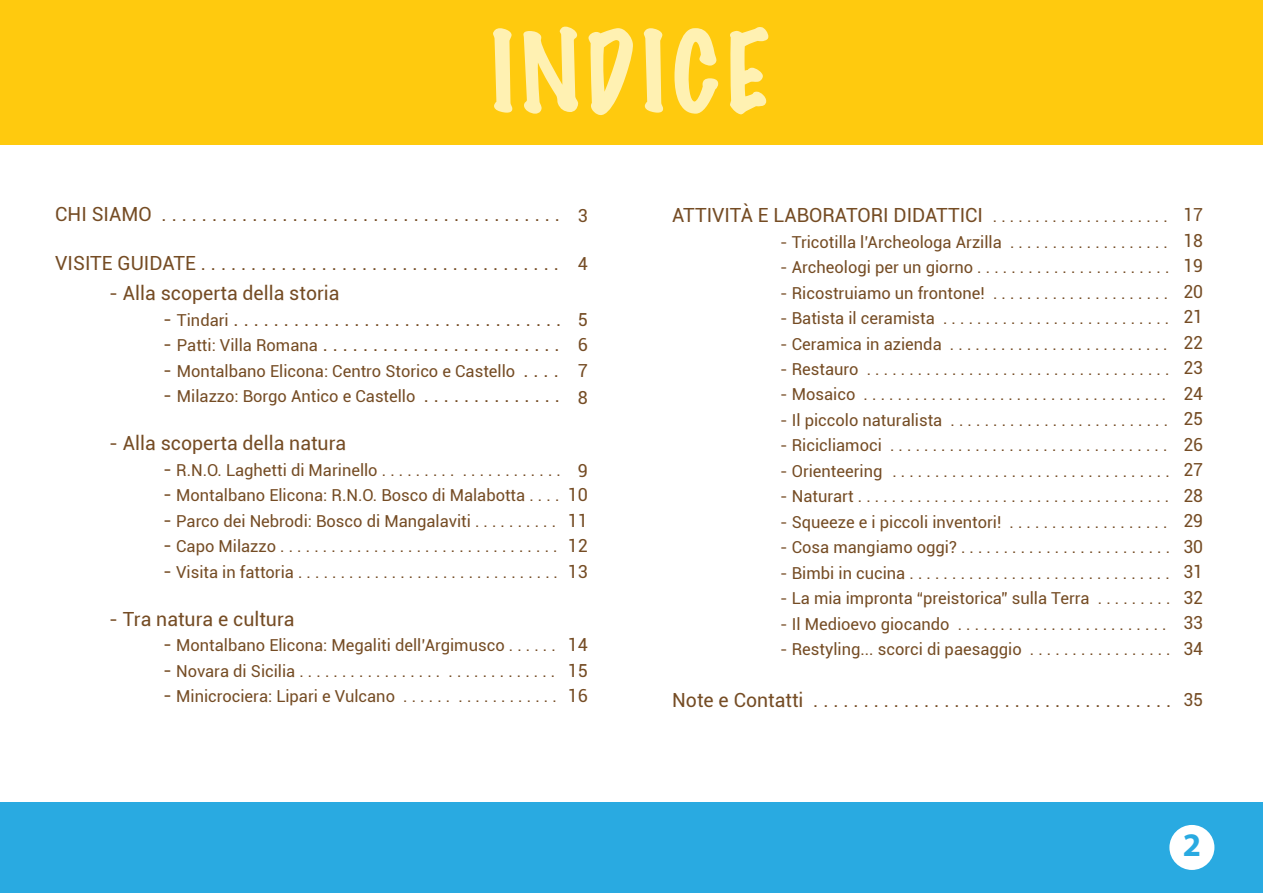
<style>
.page{position:relative;width:1263px;height:893px;background:#fff}
.page>*{position:absolute;margin:0;border:0;box-sizing:border-box;transform-origin:0 0}
.t1{font:100 102px "Marker Felt";letter-spacing:.065em;color:#fff1b2}
.t2{font:700 33px "Myriad Pro";color:#29aae1}
.t3{font:19.5px "Roboto";color:#754c24}
.t4{font:18px/25.5px "Roboto";letter-spacing:-.01em;color:#754c24;text-align:justify}
.t5{font:16.5px "Roboto";color:#754c24}
.s1{font-size:16.5px}
.s2{font-size:19.5px}
</style>
<div class="page">
<div style="left:0;top:0;width:1263px;height:144px;background:#ffca0e"></div>
<div style="left:0;top:803px;width:1263px;height:90px;background:#29aae1"></div>
<div style="left:1169px;top:825px;width:45px;height:45px;background:#fff;border-radius:50%"></div>
<h1 class="t1" style="left:490px;top:-9px;width:280px">INDICE</h1>
<p class="t3" style="left:55px;top:200px;width:506px">CHI SIAMO . . . . . . . . . . . . . . . . . . . . . . . . . . . . . . . . . . . . . . . .</p>
<p class="t3" style="left:55px;top:250px;width:505px">VISITE GUIDATE . . . . . . . . . . . . . . . . . . . . . . . . . . . . . . . . . . . .</p>
<p class="t3" style="left:109px;top:280px;width:232px">- Alla scoperta della storia</p>
<p class="t3" style="left:163px;top:305px;width:400px">- <span class="s1">Tindari</span> . . . . . . . . . . . . . . . . . . . . . . . . . . . . . . . . .</p>
<p class="t3" style="left:163px;top:331px;width:398px">- <span class="s1">Patti: Villa Romana</span> . . . . . . . . . . . . . . . . . . . . . . . .</p>
<p class="t5" style="left:163px;top:359px;width:397px"><span class="s2">-</span> Montalbano Elicona: Centro Storico e Castello <span class="s2">. . . .</span></p>
<p class="t5" style="left:163px;top:385px;width:398px"><span class="s2">-</span> Milazzo: Borgo Antico e Castello <span class="s2">. . . . . . . . . . . . . .</span></p>
<p class="t3" style="left:109px;top:430px;width:238px">- Alla scoperta della natura</p>
<p class="t5" style="left:163px;top:458px;width:399px"><span class="s2">-</span> R.N.O. Laghetti di Marinello . . . . . . . . . . . . . . . . . . . . .</p>
<p class="t5" style="left:163px;top:484px;width:398px"><span class="s2">-</span> Montalbano Elicona: R.N.O. Bosco di Malabotta . . . .</p>
<p class="t5" style="left:163px;top:509px;width:394px"><span class="s2">-</span> Parco dei Nebrodi: Bosco di Mangalaviti . . . . . . . . . .</p>
<p class="t5" style="left:163px;top:535px;width:396px"><span class="s2">-</span> Capo Milazzo . . . . . . . . . . . . . . . . . . . . . . . . . . . . . . . . .</p>
<p class="t5" style="left:163px;top:560px;width:396px"><span class="s2">-</span> Visita in fattoria . . . . . . . . . . . . . . . . . . . . . . . . . . . . . . .</p>
<p class="t3" style="left:109px;top:605px;width:187px">- Tra natura e cultura</p>
<p class="t5" style="left:163px;top:634px;width:394px"><span class="s2">-</span> Montalbano Elicona: Megaliti dell’Argimusco . . . . . .</p>
<p class="t5" style="left:163px;top:659px;width:394px"><span class="s2">-</span> Novara di Sicilia . . . . . . . . . . . . . . . . . . . . . . . . . . . . . .</p>
<p class="t5" style="left:163px;top:685px;width:395px"><span class="s2">-</span> Minicrociera: Lipari e Vulcano . . . . . . . . . . . . . . . . . .</p>
<p class="t4" style="left:578px;top:202px;width:12px">3</p>
<p class="t4" style="left:578px;top:250px;width:12px">4</p>
<p class="t4" style="left:578px;top:305px;width:12px;line-height:26px">5<br>6<br>7<br>8</p>
<p class="t4" style="left:568px;top:457px;width:22px;text-align:center">9<br>10<br>11<br>12<br>13</p>
<p class="t4" style="left:568px;top:631px;width:22px">14<br>15<br>16</p>
<p class="t3" style="left:672px;top:201px;width:497px">ATTIVITÀ E LABORATORI DIDATTICI <span class="s1">. . . . . . . . . . . . . . . . . . . . .</span></p>
<p class="t5" style="left:780px;top:230px;width:389px">- Tricotilla l’Archeologa Arzilla . . . . . . . . . . . . . . . . . . .</p>
<p class="t5" style="left:780px;top:256px;width:391px">- Archeologi per un giorno . . . . . . . . . . . . . . . . . . . . . . .</p>
<p class="t5" style="left:780px;top:281px;width:389px">- Ricostruiamo un frontone! . . . . . . . . . . . . . . . . . . . . .</p>
<p class="t5" style="left:780px;top:307px;width:391px">- Batista il ceramista . . . . . . . . . . . . . . . . . . . . . . . . . . .</p>
<p class="t5" style="left:780px;top:332px;width:389px">- Ceramica in azienda . . . . . . . . . . . . . . . . . . . . . . . . . .</p>
<p class="t5" style="left:780px;top:358px;width:391px">- Restauro . . . . . . . . . . . . . . . . . . . . . . . . . . . . . . . . . . . .</p>
<p class="t5" style="left:780px;top:383px;width:388px">- Mosaico . . . . . . . . . . . . . . . . . . . . . . . . . . . . . . . . . . . .</p>
<p class="t5" style="left:780px;top:409px;width:389px">- Il piccolo naturalista . . . . . . . . . . . . . . . . . . . . . . . . . .</p>
<p class="t5" style="left:780px;top:434px;width:389px">- Ricicliamoci . . . . . . . . . . . . . . . . . . . . . . . . . . . . . . . . .</p>
<p class="t5" style="left:780px;top:460px;width:391px">- Orienteering . . . . . . . . . . . . . . . . . . . . . . . . . . . . . . . . .</p>
<p class="t5" style="left:780px;top:485px;width:391px">- Naturart . . . . . . . . . . . . . . . . . . . . . . . . . . . . . . . . . . . . .</p>
<p class="t5" style="left:780px;top:510px;width:389px">- Squeeze e i piccoli inventori! . . . . . . . . . . . . . . . . . . .</p>
<p class="t5" style="left:780px;top:536px;width:391px">- Cosa mangiamo oggi? . . . . . . . . . . . . . . . . . . . . . . . . .</p>
<p class="t5" style="left:780px;top:561px;width:391px">- Bimbi in cucina . . . . . . . . . . . . . . . . . . . . . . . . . . . . . . .</p>
<p class="t5" style="left:780px;top:587px;width:392px">- La mia impronta “preistorica” sulla Terra . . . . . . . . .</p>
<p class="t5" style="left:780px;top:612px;width:388px">- Il Medioevo giocando . . . . . . . . . . . . . . . . . . . . . . . . .</p>
<p class="t5" style="left:780px;top:638px;width:392px">- Restyling... scorci di paesaggio . . . . . . . . . . . . . . . . .</p>
<p class="t3" style="left:672px;top:686px;width:501px">Note e Contatti . . . . . . . . . . . . . . . . . . . . . . . . . . . . . . . . . . . .</p>
<p class="t4" style="left:1183px;top:201px;width:21px">17<br>18<br>19<br>20<br>21<br>22<br>23<br>24<br>25<br>26<br>27<br>28<br>29<br>30<br>31<br>32<br>33<br>34</p>
<p class="t4" style="left:1183px;top:686px;width:21px">35</p>
<h2 class="t2" style="left:1183px;top:824px;width:20px">2</h2>
</div>
